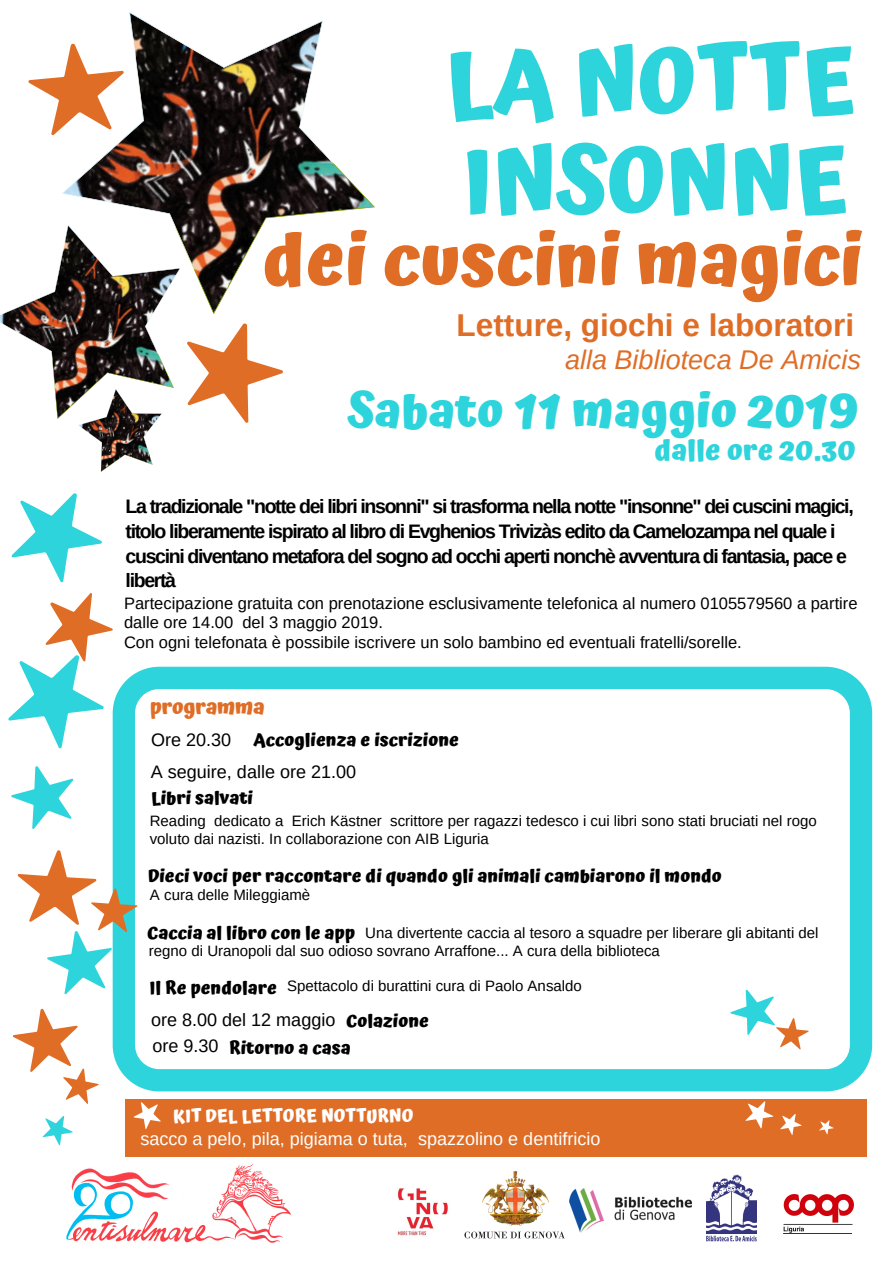
<style>
.page{position:relative;width:894px;height:1264px;background:#fff}
.page>*{position:absolute;margin:0;border:0;box-sizing:border-box;transform-origin:0 0}
.t1{font:700 90.15px/99.1px "Atma";color:#2ed4db}
.t2{font:700 72px "Atma";color:#df6d26}
.t3{font:700 48px "Atma";color:#2ed4db}
.t4{font:700 31.5px "Arimo";color:#df6d26}
.t5{font:700 28.5px "Atma";color:#2ed4db}
.t6{font:italic 27px "Arimo";color:#df6d26}
.t7{font:700 21px "Atma";letter-spacing:-.015em;color:#df6d26}
.t8{font:700 19.5px/24.8px "Arimo";letter-spacing:-.07em;color:#000}
.t9{font:700 18px "Atma";color:#000}
.t10{font:18px "Arimo";color:#fff}
.t11{font:18px "Arimo";color:#000}
.t12{font:700 18px "Atma";color:#fff}
.t13{font:16.5px/19.2px "Arimo";color:#000}
.t14{font:15px/18px "Arimo";color:#000}
.s1{font-family:"Arimo";font-weight:400}
.s2{font-family:"Atma";font-weight:700;font-size:18px}
.s3{font-family:"Atma";font-weight:700}
</style>
<div class="page">
<img style="left:62px;top:12px;width:313px;height:296px">
<svg style="left:187px;top:308px;width:96px;height:115px"></svg>
<svg style="left:8px;top:493px;width:105px;height:339px"></svg>
<img style="left:78px;top:419px;width:80px;height:53px">
<img style="left:0;top:225px;width:180px;height:194px">
<svg style="left:28px;top:38px;width:102px;height:100px"></svg>
<img style="left:66px;top:1152px;width:225px;height:91px">
<svg style="left:13px;top:1008px;width:86px;height:138px"></svg>
<svg style="left:113px;top:666px;width:758px;height:425px"></svg>
<div style="left:126px;top:1099px;width:740px;height:58px;background:#df6d26"></div>
<svg style="left:17px;top:847px;width:122px;height:149px"></svg>
<svg style="left:724px;top:981px;width:85px;height:69px"></svg>
<svg style="left:745px;top:1101px;width:57px;height:34px"></svg>
<svg style="left:819px;top:1120px;width:15px;height:15px"></svg>
<img style="left:464px;top:1171px;width:101px;height:68px">
<img style="left:706px;top:1174px;width:50px;height:68px">
<img style="left:569px;top:1188px;width:122px;height:43px">
<img style="left:397px;top:1188px;width:51px;height:48px">
<img style="left:783px;top:1194px;width:70px;height:39px">
<svg style="left:133px;top:1102px;width:28px;height:27px"></svg>
<h1 class="t1" style="left:445px;top:32px;width:412px">LA NOTTE<br>INSONNE</h1>
<h2 class="t2" style="left:262px;top:217px;width:601px">dei cuscini magici</h2>
<h3 class="t4" style="left:456px;top:307px;width:399px">Letture, giochi e laboratori</h3>
<h3 class="t6" style="left:565px;top:345px;width:297px">alla Biblioteca De Amicis</h3>
<h3 class="t3" style="left:347px;top:382px;width:512px">Sabato 11 maggio 2019</h3>
<h3 class="t5" style="left:654px;top:433px;width:203px">dalle ore 20.30</h3>
<p class="t8" style="left:125px;top:494px;width:729px">La tradizionale "notte dei libri insonni" si trasforma nella notte "insonne" dei cuscini magici, titolo liberamente ispirato al libro di Evghenios Trivizàs edito da Camelozampa nel quale i cuscini diventano metafora del sogno ad occhi aperti nonchè avventura di fantasia, pace e libertà</p>
<p class="t13" style="left:124px;top:594px;width:734px">Partecipazione gratuita con prenotazione esclusivamente telefonica al numero 0105579560 a partire dalle ore 14.00 del 3 maggio 2019.<br>Con ogni telefonata è possibile iscrivere un solo bambino ed eventuali fratelli/sorelle.</p>
<h3 class="t7" style="left:150px;top:694px;width:116px">programma</h3>
<p class="t9" style="left:151px;top:729px;width:309px"><span class="s1">Ore 20.30</span> Accoglienza e iscrizione</p>
<p class="t11" style="left:151px;top:761px;width:207px">A seguire, dalle ore 21.00</p>
<p class="t9" style="left:151px;top:787px;width:103px">Libri salvati</p>
<p class="t14" style="left:150px;top:811px;width:668px">Reading dedicato a Erich Kästner scrittore per ragazzi tedesco i cui libri sono stati bruciati nel rogo voluto dai nazisti. In collaborazione con AIB Liguria</p>
<p class="t9" style="left:148px;top:864px;width:575px">Dieci voci per raccontare di quando gli animali cambiarono il mondo</p>
<p class="t14" style="left:150px;top:886px;width:162px">A cura delle Mileggiamè</p>
<p class="t9" style="left:147px;top:922px;width:209px">Caccia al libro con le app</p>
<p class="t14" style="left:149px;top:977px;width:433px"><span class="s2">Il Re pendolare</span> Spettacolo di burattini cura di Paolo Ansaldo</p>
<p class="t11" style="left:151px;top:1009px;width:279px">ore 8.00 del 12 maggio <span class="s3">Colazione</span></p>
<p class="t9" style="left:152px;top:1037px;width:200px"><span class="s1">ore 9.30</span> Ritorno a casa</p>
<p class="t14" style="left:365px;top:924px;width:454px">Una divertente caccia al tesoro a squadre per liberare gli abitanti del</p>
<p class="t14" style="left:149px;top:941px;width:512px">regno di Uranopoli dal suo odioso sovrano Arraffone... A cura della biblioteca</p>
<p class="t12" style="left:173px;top:1105px;width:242px">KIT DEL LETTORE NOTTURNO</p>
<p class="t10" style="left:140px;top:1128px;width:461px">sacco a pelo, pila, pigiama o tuta, spazzolino e dentifricio</p>
</div>
